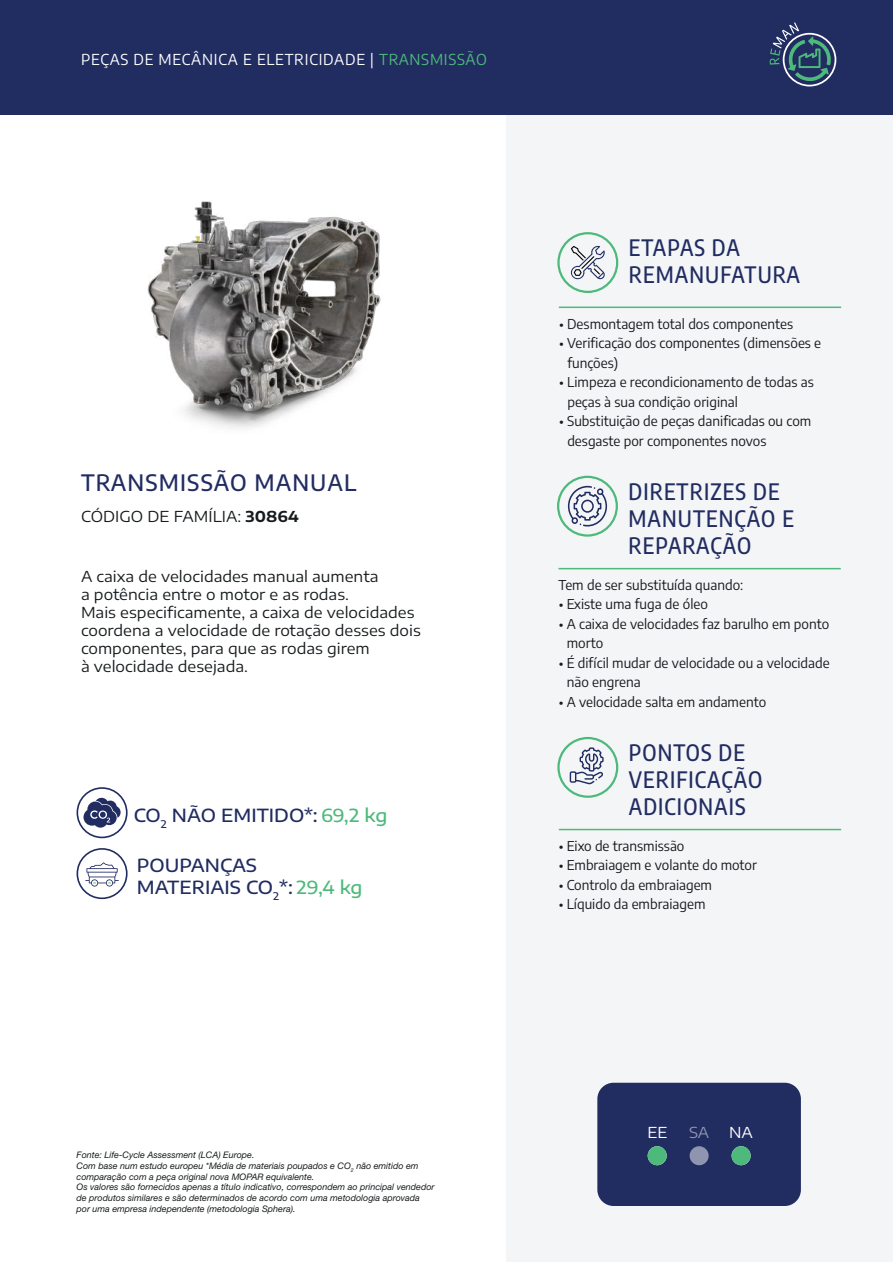
<style>
.page{position:relative;width:893px;height:1263px;background:#fff}
.page>*{position:absolute;margin:0;border:0;box-sizing:border-box;transform-origin:0 0}
.t1{font:500 22.5px/27px "Encode Sans Condensed";letter-spacing:.05em;color:#212c61}
.t2{font:500 22.5px "Encode Sans";letter-spacing:.05em;color:#212c61}
.t3{font:500 18px/21.6px "Encode Sans Expanded";color:#212c61}
.t4{font:15px/18px "Encode Sans Expanded";color:#171b1d}
.t5{font:15px "Encode Sans";letter-spacing:.05em;color:#fff}
.t6{font:15px "Encode Sans Expanded";color:#fff}
.t7{font:13.5px/19.5px "Encode Sans";color:#171b1d}
.t8{font:italic 9px/10.8px "Helvetica Neue LT Pro";color:#171b1d}
.s1{color:#4dba7b}
.s2{font-weight:700}
</style>
<div class="page">
<div style="left:506px;top:114px;width:386px;height:1148px;background:#f4f5f7"></div>
<div style="left:597px;top:1083px;width:204px;height:123px;background:#212c61;border-radius:16px"></div>
<svg style="left:77px;top:788px;width:50px;height:49px"></svg>
<div style="left:77px;top:787px;width:51px;height:51px;border:2px solid #212c61;border-radius:50%"></div>
<svg style="left:83px;top:798px;width:38px;height:30px"></svg>
<div style="left:77px;top:848px;width:51px;height:51px;border:2px solid #212c61;border-radius:50%"></div>
<svg style="left:85px;top:862px;width:34px;height:24px"></svg>
<div style="left:0;top:0;width:893px;height:115px;background:#212c61"></div>
<svg style="left:770px;top:22px;width:66px;height:64px"></svg>
<div style="left:690px;top:1146px;width:19px;height:19px;background:#8f95af;border-radius:50%"></div>
<img style="left:147px;top:201px;width:234px;height:228px">
<svg style="left:571px;top:245px;width:34px;height:35px"></svg>
<div style="left:557px;top:232px;width:61px;height:61px;border:2px solid #4dba7b;border-radius:50%"></div>
<hr style="left:559px;top:307px;width:282px;height:1px;background:#4dba7b">
<div style="left:557px;top:476px;width:61px;height:61px;border:2px solid #4dba7b;border-radius:50%"></div>
<svg style="left:568px;top:486px;width:39px;height:40px"></svg>
<hr style="left:558px;top:568px;width:283px;height:1px;background:#4dba7b">
<div style="left:557px;top:737px;width:61px;height:61px;border:2px solid #4dba7b;border-radius:50%"></div>
<svg style="left:570px;top:747px;width:34px;height:37px"></svg>
<hr style="left:559px;top:829px;width:282px;height:1px;background:#4dba7b">
<div style="left:648px;top:1146px;width:19px;height:19px;background:#4dba7b;border-radius:50%"></div>
<div style="left:732px;top:1146px;width:19px;height:19px;background:#4dba7b;border-radius:50%"></div>
<p class="t5" style="left:81px;top:49px;width:408px">PEÇAS DE MECÂNICA E ELETRICIDADE | <span class="s1">TRANSMISSÃO</span></p>
<h1 class="t2" style="left:81px;top:467px;width:277px">TRANSMISSÃO MANUAL</h1>
<p class="t4" style="left:81px;top:506px;width:219px">CÓDIGO DE FAMÍLIA: <span class="s2">30864</span></p>
<p class="t4" style="left:81px;top:567px;width:341px">A caixa de velocidades manual aumenta<br>a potência entre o motor e as rodas.<br>Mais especificamente, a caixa de velocidades coordena a velocidade de rotação desses dois componentes, para que as rodas girem<br>à velocidade desejada.</p>
<h2 class="t3" style="left:134px;top:803px;width:255px">CO<sub>2</sub> NÃO EMITIDO*: <span class="s1">69,2 kg</span></h2>
<h2 class="t3" style="left:137px;top:854px;width:227px">POUPANÇAS<br>MATERIAIS CO<sub>2</sub>*: <span class="s1">29,4 kg</span></h2>
<h1 class="t1" style="left:629px;top:233px;width:173px">ETAPAS DA<br>REMANUFATURA</h1>
<p class="t7" style="left:559px;top:313px;width:235px">• Desmontagem total dos componentes</p>
<p class="t7" style="left:567px;top:333px;width:255px;text-indent:-8px">• Verificação dos componentes (dimensões e funções)</p>
<p class="t7" style="left:567px;top:372px;width:248px;text-indent:-8px">• Limpeza e recondicionamento de todas as peças à sua condição original</p>
<p class="t7" style="left:567px;top:411px;width:245px;text-indent:-8px">• Substituição de peças danificadas ou com desgaste por componentes novos</p>
<h1 class="t1" style="left:628px;top:477px;width:167px">DIRETRIZES DE<br>MANUTENÇÃO E<br>REPARAÇÃO</h1>
<p class="t7" style="left:558px;top:574px;width:186px">Tem de ser substituída quando:</p>
<p class="t7" style="left:559px;top:594px;width:151px">• Existe uma fuga de óleo</p>
<p class="t7" style="left:567px;top:613px;width:264px;text-indent:-8px">• A caixa de velocidades faz barulho em ponto morto</p>
<p class="t7" style="left:567px;top:652px;width:264px;text-indent:-8px">• É difícil mudar de velocidade ou a velocidade não engrena</p>
<p class="t7" style="left:559px;top:691px;width:209px">• A velocidade salta em andamento</p>
<h1 class="t1" style="left:629px;top:738px;width:135px">PONTOS DE<br>VERIFICAÇÃO<br>ADICIONAIS</h1>
<p class="t7" style="left:559px;top:835px;width:127px">• Eixo de transmissão</p>
<p class="t7" style="left:559px;top:855px;width:200px">• Embraiagem e volante do motor</p>
<p class="t7" style="left:559px;top:874px;width:155px">• Controlo da embraiagem</p>
<p class="t7" style="left:559px;top:894px;width:148px">• Líquido da embraiagem</p>
<p class="t8" style="left:77px;top:1149px;width:360px">Fonte: Life-Cycle Assessment (LCA) Europe.<br>Com base num estudo europeu *Média de materiais poupados e CO<sub>2</sub> não emitido em comparação com a peça original nova MOPAR equivalente.<br>Os valores são fornecidos apenas a título indicativo, correspondem ao principal vendedor de produtos similares e são determinados de acordo com uma metodologia aprovada por uma empresa independente (metodologia Sphera).</p>
<p class="t6" style="left:647px;top:1122px;width:22px">EE</p>
<p class="t6" style="left:689px;top:1122px;width:22px">SA</p>
<p class="t6" style="left:729px;top:1122px;width:25px">NA</p>
</div>
